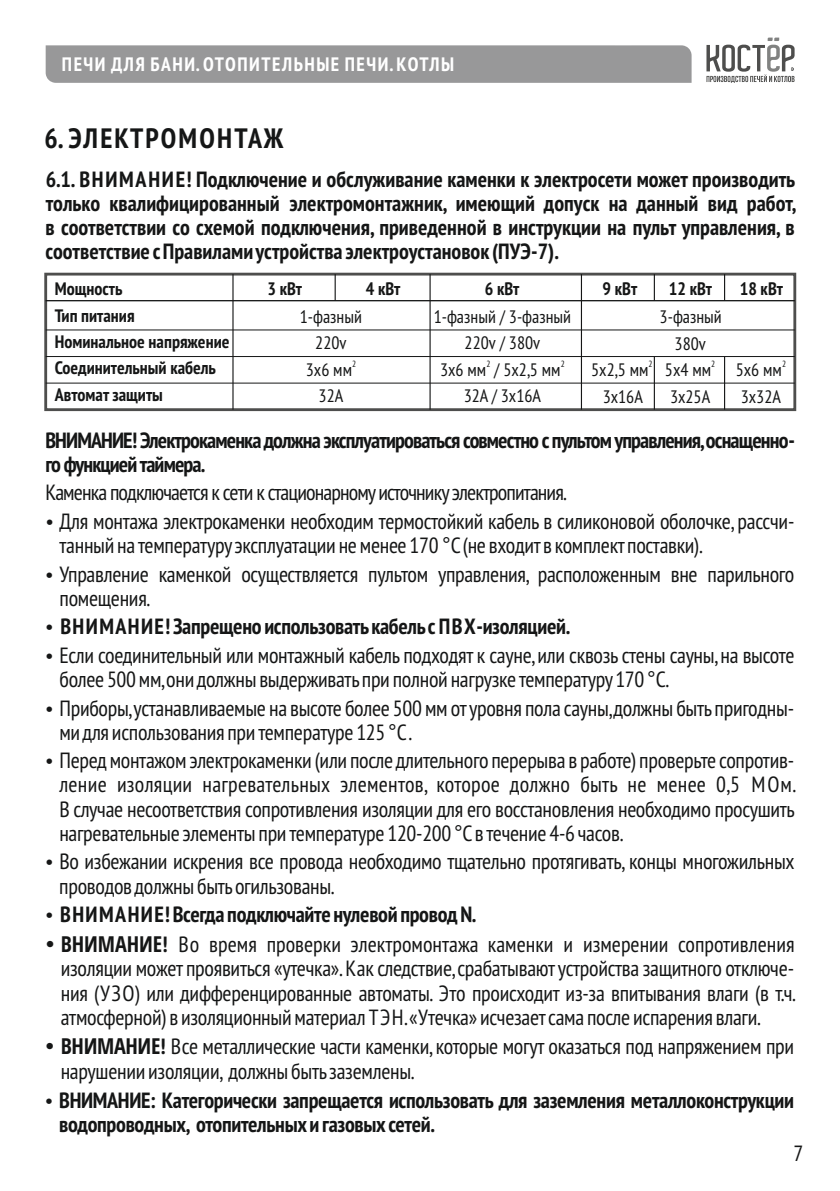
<style>
.page{position:relative;width:840px;height:1191px;background:#fff}
.page>*{position:absolute;margin:0;border:0;box-sizing:border-box;transform-origin:0 0}
.t1{font:700 condensed 28px "PT Sans";letter-spacing:.08em;color:#151616}
.t2{font:condensed 22px/24.2px "PT Sans";letter-spacing:-.015em;color:#151616}
.t3{font:700 condensed 22px/24.2px "PT Sans";letter-spacing:-.015em;color:#151616;text-align:justify}
.t4{font:700 condensed 22px/24.2px "PT Sans";letter-spacing:-.04em;color:#151616}
.t5{font:700 condensed 19.4px "PT Sans";letter-spacing:.08em;color:#fff}
.t6{font:condensed 18px/26.4px "PT Sans";color:#151616;text-align:center}
.t7{font:700 condensed 18px/26.4px "PT Sans";color:#151616}
.t8{font:condensed 9px "PT Sans";color:#151616}
.s1{font-family:"Arial";font-stretch:normal}
.s2{font-weight:700}
.s3{font-family:"Open Sans";font-weight:700}
</style>
<div class="page">
<svg style="left:44px;top:272px;width:753px;height:140px"></svg>
<hr style="left:232px;top:274px;width:1px;height:136px;background:#151616">
<hr style="left:46px;top:300px;width:748px;height:1px;background:#151616">
<hr style="left:46px;top:330px;width:748px;height:1px;background:#151616">
<hr style="left:46px;top:356px;width:748px;height:1px;background:#151616">
<hr style="left:580px;top:274px;width:1px;height:136px;background:#151616">
<hr style="left:46px;top:383px;width:748px;height:1px;background:#151616">
<hr style="left:653px;top:356px;width:1px;height:54px;background:#151616">
<hr style="left:723px;top:356px;width:1px;height:54px;background:#151616">
<svg style="left:653px;top:274px;width:1px;height:26px"></svg>
<svg style="left:723px;top:274px;width:1px;height:26px"></svg>
<div style="left:46px;top:45px;width:645px;height:38px;background:#989899"></div>
<svg style="left:706px;top:38px;width:88px;height:45px"></svg>
<hr style="left:429px;top:274px;width:1px;height:136px;background:#151616">
<svg style="left:334px;top:274px;width:1px;height:26px"></svg>
<p class="t5" style="left:62px;top:57px;width:393px">ПЕЧИ ДЛЯ БАНИ.ОТОПИТЕЛЬНЫЕ ПЕЧИ.КОТЛЫ</p>
<p class="t1" style="left:44px;top:127px;width:240px">6.ЭЛЕКТРОМОНТАЖ</p>
<p class="t3" style="left:46px;top:169px;width:751px">6.1. ВНИМАНИЕ! Подключение и обслуживание каменки к электросети может производить только квалифицированный электромонтажник, имеющий допуск на данный вид работ, в соответствии со схемой подключения, приведенной в инструкции на пульт управления, в соответствие сПравилами устройства электроустановок (ПУЭ-7).</p>
<p class="t7" style="left:55px;top:277px;width:69px">Мощность</p>
<p class="t7" style="left:668px;top:277px;width:45px">12 кВт</p>
<p class="t7" style="left:739px;top:277px;width:45px">18 кВт</p>
<p class="t7" style="left:55px;top:304px;width:176px">Тип питания<br>Номинальное напряжение<br>Соединительный кабель<br>Автомат защиты</p>
<p class="t7" style="left:267px;top:277px;width:36px">3 кВт</p>
<p class="t7" style="left:602px;top:277px;width:36px">9 кВт</p>
<p class="t6" style="left:300px;top:305px;width:64px">1-фазный<br>220v</p>
<p class="t8" style="left:352px;top:360px;width:6px">2</p>
<p class="t7" style="left:484px;top:277px;width:36px">6 кВт</p>
<p class="t7" style="left:365px;top:277px;width:36px">4 кВт</p>
<p class="t6" style="left:433px;top:305px;width:139px">1-фазный / 3-фазный<br>220v / 380v</p>
<p class="t8" style="left:486px;top:360px;width:6px">2</p>
<p class="t8" style="left:560px;top:360px;width:6px">2</p>
<p class="t6" style="left:659px;top:305px;width:64px">3-фазный</p>
<p class="t6" style="left:674px;top:332px;width:33px">380v</p>
<p class="t8" style="left:648px;top:361px;width:6px">2</p>
<p class="t6" style="left:664px;top:359px;width:48px;text-align:left">5х4 мм<br>3х25A</p>
<p class="t8" style="left:781px;top:361px;width:6px">2</p>
<p class="t8" style="left:710px;top:361px;width:6px">2</p>
<p class="t6" style="left:305px;top:358px;width:48px">3х6 мм<br>32А</p>
<p class="t6" style="left:440px;top:358px;width:122px">3х6 мм / 5х2,5 мм<br>32А / 3х16А</p>
<p class="t6" style="left:591px;top:359px;width:59px">5х2,5 мм<br>3х16A</p>
<p class="t6" style="left:735px;top:359px;width:48px;text-align:left">5х6 мм<br>3х32A</p>
<p class="t4" style="left:45px;top:430px;width:750px">ВНИМАНИЕ! Электрокаменка должна эксплуатироваться совместно с пультом управления,оснащенно&shy;го функцией таймера.</p>
<p class="t2" style="left:60px;top:480px;width:736px;line-height:28.4px;text-indent:-14px">Каменка подключается к сети к стационарномуисточникуэлектропитания.<br>Для монтажа электрокаменки необходим термостойкий кабель в силиконовой оболочке, рассчи-</p>
<p class="t2" style="left:59px;top:533px;width:736px;line-height:28.4px">танный на температуруэксплуатации не менее 170 <span class="s1">°</span>С(не входит в комплектпоставки).<br>Управление каменкой осуществляется пультом управления, расположенным вне парильного</p>
<p class="t2" style="left:59px;top:588px;width:92px">помещения.</p>
<p class="t3" style="left:60px;top:616px;width:510px">ВНИМАНИЕ! Запрещено использоватькабельс ПВХ-изоляцией.</p>
<p class="t2" style="left:59px;top:645px;width:736px">Если соединительный или монтажный кабель подходят к сауне, или сквозь стены сауны, на высоте более 500 мм,они должны выдерживатьпри полной нагрузке температуру170 <span class="s1">°</span>С.</p>
<p class="t2" style="left:59px;top:698px;width:736px">Приборы,устанавливаемые на высоте более 500 мм отуровня пола сауны,должны быть пригодны&shy;ми для использования при температуре 125 <span class="s1">°</span>С.</p>
<p class="t2" style="left:59px;top:750px;width:737px;text-align:justify">Перед монтажом электрокаменки (или после длительного перерыва в работе) проверьте сопротив&shy;ление изоляции нагревательных элементов, которое должно быть не менее 0,5 МОм.<br>В случае несоответствия сопротивления изоляции для его восстановления необходимо просушить нагревательные элементы при температуре 120-200 <span class="s1">°</span>Св течение 4-6 часов.</p>
<p class="t2" style="left:59px;top:852px;width:736px">Во избежании искрения все провода необходимо тщательно протягивать, концы многожильных проводов должны бытьогильзованы.</p>
<p class="t2" style="left:60px;top:902px;width:735px;line-height:29.4px"><span class="s2">ВНИМАНИЕ! Всегда подключайте нулевой провод N.<br></span><span class="s3">ВНИМАНИЕ</span><span class="s2">!</span> Во время проверки электромонтажа каменки и измерении сопротивления</p>
<p class="t2" style="left:61px;top:958px;width:736px;text-align:justify">изоляции может проявиться «утечка». Как следствие,срабатываютустройства защитного отключе&shy;ния (УЗО) или дифференцированные автоматы. Это происходит из-за впитывания влаги (в т.ч. атмосферной) в изоляционный материал ТЭН.«Утечка» исчезаетсама после испарения влаги.</p>
<p class="t2" style="left:61px;top:1036px;width:734px;line-height:24.8px"><span class="s3">ВНИМАНИЕ</span><span class="s2">!</span> Все металлические части каменки,которые могут оказаться под напряжением при нарушении изоляции, должны бытьзаземлены.</p>
<p class="t3" style="left:59px;top:1090px;width:736px">ВHИМАHИЕ: Категорически запрещается использовать для заземления металлоконструкции водопроводных, отопительных и газовых сетей.</p>
<p class="t2" style="left:792px;top:1143px;width:11px">7</p>
</div>
